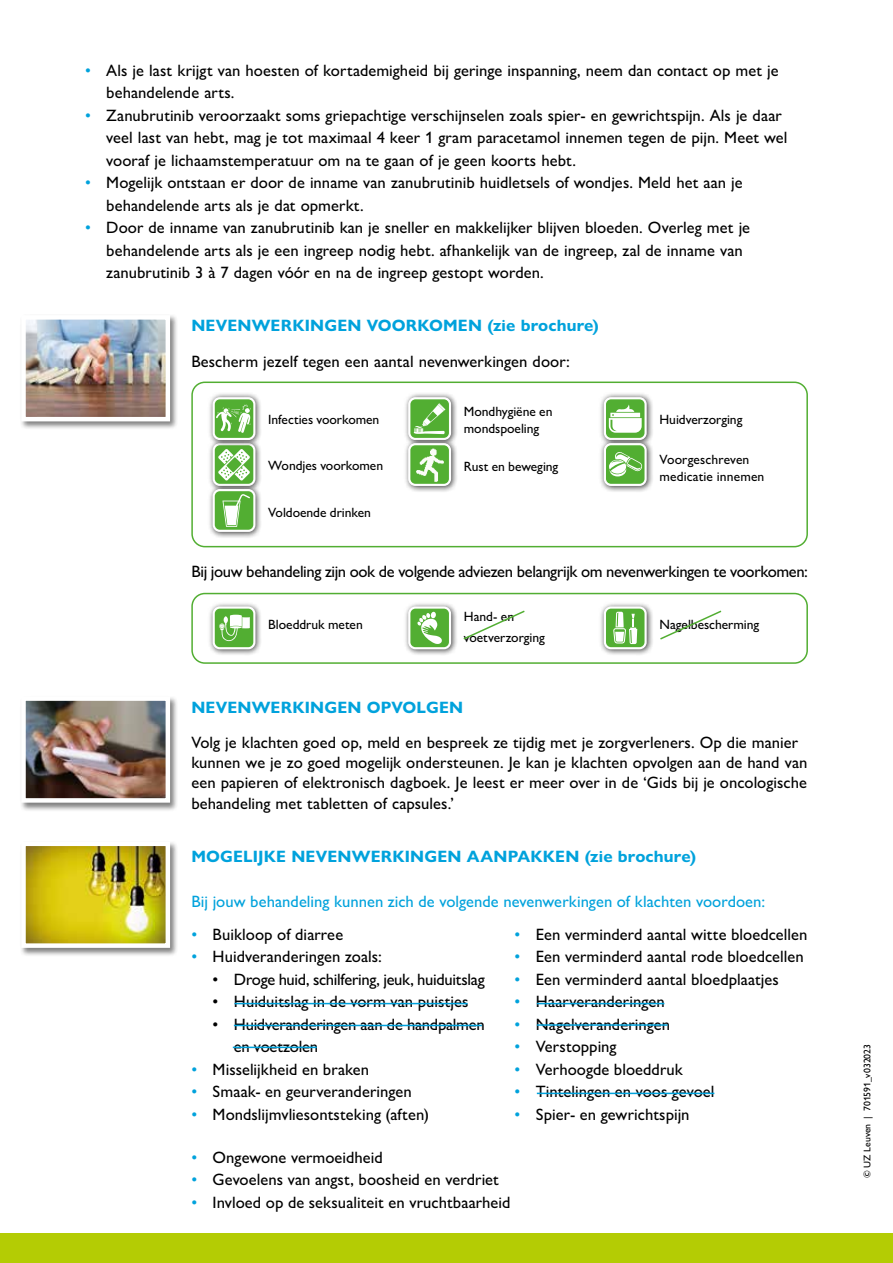
<style>
.page{position:relative;width:893px;height:1263px;background:#fff}
.page>*{position:absolute;margin:0;border:0;box-sizing:border-box;transform-origin:0 0}
.t1{font:500 16.5px/22.5px "Gill Sans Nova";letter-spacing:.005em;color:#000}
.t2{font:700 16.5px "Gill Sans Nova";letter-spacing:.01em;color:#00a2dc}
.t3{font:500 16.5px "Gill Sans Nova";letter-spacing:-.025em;color:#000}
.t4{font:500 16.5px "Gill Sans Nova";color:#00a2dc}
.t5{font:500 16.5px/22.5px "Gill Sans Nova";letter-spacing:-.015em;color:#000}
.t6{font:500 16.5px "Gill Sans Nova";letter-spacing:-.02em;color:#000}
.t7{font:500 13.5px/16.5px "Gill Sans Nova";letter-spacing:-.005em;color:#000}
.t8{font:500 9.75px "Gill Sans Nova";color:#000}
.s1{color:#00a2dc}
</style>
<div class="page">
<div style="left:191px;top:593px;width:617px;height:71px;border:2px solid #52ae32;border-radius:13px"></div>
<div style="left:191px;top:382px;width:617px;height:165px;border:2px solid #52ae32;border-radius:13px"></div>
<div style="left:0;top:1233px;width:893px;height:30px;background:#b4cc04"></div>
<div style="left:403px;top:392px;width:55px;height:55px;background:#000;opacity:.75"></div>
<div style="left:409px;top:398px;width:41px;height:41px;background:#52ae32;border-radius:6px"></div>
<div style="left:408px;top:397px;width:43px;height:43px;border:2px solid #fff;border-radius:6px"></div>
<div style="left:403px;top:601px;width:55px;height:55px;background:#000;opacity:.75"></div>
<div style="left:409px;top:607px;width:41px;height:41px;background:#52ae32;border-radius:6px"></div>
<div style="left:408px;top:606px;width:43px;height:43px;border:2px solid #fff;border-radius:6px"></div>
<div style="left:208px;top:438px;width:55px;height:55px;background:#000;opacity:.75"></div>
<div style="left:214px;top:444px;width:40px;height:41px;background:#52ae32;border-radius:6px"></div>
<div style="left:213px;top:443px;width:42px;height:43px;border:2px solid #fff;border-radius:6px"></div>
<div style="left:208px;top:484px;width:55px;height:55px;background:#000;opacity:.75"></div>
<div style="left:214px;top:490px;width:40px;height:41px;background:#52ae32;border-radius:6px"></div>
<div style="left:213px;top:489px;width:42px;height:43px;border:2px solid #fff;border-radius:6px"></div>
<div style="left:599px;top:392px;width:55px;height:55px;background:#000;opacity:.75"></div>
<div style="left:605px;top:398px;width:41px;height:41px;background:#52ae32;border-radius:6px"></div>
<div style="left:604px;top:397px;width:43px;height:43px;border:2px solid #fff;border-radius:6px"></div>
<div style="left:599px;top:601px;width:55px;height:55px;background:#000;opacity:.75"></div>
<div style="left:605px;top:607px;width:41px;height:41px;background:#52ae32;border-radius:6px"></div>
<div style="left:604px;top:606px;width:43px;height:43px;border:2px solid #fff;border-radius:6px"></div>
<div style="left:208px;top:392px;width:55px;height:55px;background:#000;opacity:.75"></div>
<div style="left:214px;top:398px;width:40px;height:41px;background:#52ae32;border-radius:6px"></div>
<div style="left:213px;top:397px;width:42px;height:43px;border:2px solid #fff;border-radius:6px"></div>
<div style="left:208px;top:601px;width:55px;height:55px;background:#000;opacity:.75"></div>
<div style="left:214px;top:607px;width:40px;height:41px;background:#52ae32;border-radius:6px"></div>
<div style="left:213px;top:606px;width:42px;height:43px;border:2px solid #fff;border-radius:6px"></div>
<div style="left:403px;top:438px;width:55px;height:55px;background:#000;opacity:.75"></div>
<img style="left:411px;top:446px;width:37px;height:37px">
<div style="left:408px;top:443px;width:43px;height:43px;border:2px solid #fff;border-radius:6px"></div>
<div style="left:599px;top:438px;width:55px;height:55px;background:#000;opacity:.75"></div>
<div style="left:605px;top:444px;width:41px;height:41px;background:#52ae32;border-radius:6px"></div>
<div style="left:604px;top:443px;width:43px;height:43px;border:2px solid #fff;border-radius:6px"></div>
<svg style="left:218px;top:449px;width:32px;height:32px"></svg>
<svg style="left:222px;top:494px;width:28px;height:33px"></svg>
<svg style="left:609px;top:404px;width:33px;height:29px"></svg>
<svg style="left:417px;top:612px;width:25px;height:32px"></svg>
<svg style="left:613px;top:612px;width:24px;height:32px"></svg>
<svg style="left:609px;top:452px;width:34px;height:25px"></svg>
<svg style="left:216px;top:404px;width:35px;height:29px"></svg>
<div style="left:20px;top:314px;width:158px;height:116px;background:#000;opacity:.5"></div>
<img style="left:26px;top:320px;width:139px;height:96px">
<div style="left:21px;top:315px;width:149px;height:106px;border:4px solid #fff"></div>
<svg style="left:660px;top:610px;width:62px;height:30px"></svg>
<svg style="left:463px;top:610px;width:62px;height:30px"></svg>
<div style="left:20px;top:840px;width:158px;height:116px;background:#000;opacity:.5"></div>
<img style="left:26px;top:846px;width:139px;height:97px">
<div style="left:21px;top:841px;width:149px;height:107px;border:4px solid #fff"></div>
<svg style="left:219px;top:615px;width:31px;height:26px"></svg>
<svg style="left:414px;top:403px;width:32px;height:31px"></svg>
<div style="left:20px;top:695px;width:158px;height:116px;background:#000;opacity:.5"></div>
<img style="left:26px;top:701px;width:139px;height:97px">
<div style="left:21px;top:696px;width:149px;height:107px;border:4px solid #fff"></div>
<hr style="left:234px;top:1003px;width:234px;height:1px;background:#00a2dc">
<hr style="left:234px;top:1025px;width:248px;height:1px;background:#00a2dc">
<hr style="left:233px;top:1046px;width:84px;height:2px;background:#00a2dc">
<hr style="left:537px;top:1024px;width:131px;height:2px;background:#00a2dc">
<hr style="left:537px;top:1003px;width:127px;height:1px;background:#00a2dc">
<hr style="left:537px;top:1093px;width:177px;height:1px;background:#00a2dc">
<p class="t1" style="left:106px;top:59px;width:674px;text-indent:-21px"><span class="s1">•</span> Als je last krijgt van hoesten of kortademigheid bij geringe inspanning, neem dan contact op met je behandelende arts.</p>
<p class="t1" style="left:106px;top:104px;width:683px;text-indent:-21px"><span class="s1">•</span> Zanubrutinib veroorzaakt soms griepachtige verschijnselen zoals spier- en gewrichtspijn. Als je daar veel last van hebt, mag je tot maximaal 4 keer 1 gram paracetamol innemen tegen de pijn. Meet wel vooraf je lichaamstemperatuur om na te gaan of je geen koorts hebt.</p>
<p class="t1" style="left:106px;top:171px;width:638px;text-indent:-21px"><span class="s1">•</span> Mogelijk ontstaan er door de inname van zanubrutinib huidletsels of wondjes. Meld het aan je behandelende arts als je dat opmerkt.</p>
<p class="t1" style="left:106px;top:216px;width:645px;text-indent:-21px"><span class="s1">•</span> Door de inname van zanubrutinib kan je sneller en makkelijker blijven bloeden. Overleg met je behandelende arts als je een ingreep nodig hebt. afhankelijk van de ingreep, zal de inname van zanubrutinib 3 à 7 dagen vóór en na de ingreep gestopt worden.</p>
<p class="t2" style="left:191px;top:315px;width:409px">NEVENWERKINGEN VOORKOMEN (zie brochure)</p>
<p class="t1" style="left:191px;top:350px;width:380px">Bescherm jezelf tegen een aantal nevenwerkingen door:</p>
<p class="t7" style="left:268px;top:411px;width:113px">Infecties voorkomen</p>
<p class="t7" style="left:268px;top:457px;width:116px">Wondjes voorkomen</p>
<p class="t7" style="left:268px;top:504px;width:104px">Voldoende drinken</p>
<p class="t7" style="left:464px;top:403px;width:90px">Mondhygiëne en mondspoeling</p>
<p class="t7" style="left:464px;top:458px;width:96px">Rust en beweging</p>
<p class="t7" style="left:659px;top:411px;width:84px">Huidverzorging</p>
<p class="t7" style="left:659px;top:451px;width:106px">Voorgeschreven medicatie innemen</p>
<p class="t3" style="left:191px;top:561px;width:618px">Bij jouw behandeling zijn ook de volgende adviezen belangrijk om nevenwerkingen te voorkomen:</p>
<p class="t7" style="left:268px;top:616px;width:96px">Bloeddruk meten</p>
<p class="t7" style="left:464px;top:606px;width:83px;line-height:21px">Hand- en voetverzorging</p>
<p class="t7" style="left:659px;top:616px;width:101px">Nagelbescherming</p>
<p class="t2" style="left:191px;top:697px;width:273px">NEVENWERKINGEN OPVOLGEN</p>
<p class="t1" style="left:191px;top:732px;width:617px;line-height:20.2px">Volg je klachten goed op, meld en bespreek ze tijdig met je zorgverleners. Op die manier kunnen we je zo goed mogelijk ondersteunen. Je kan je klachten opvolgen aan de hand van een papieren of elektronisch dagboek. Je leest er meer over in de ‘Gids bij je oncologische behandeling met tabletten of capsules.’</p>
<p class="t2" style="left:191px;top:846px;width:506px">MOGELIJKE NEVENWERKINGEN AANPAKKEN (zie brochure)</p>
<p class="t4" style="left:191px;top:891px;width:575px">Bij jouw behandeling kunnen zich de volgende nevenwerkingen of klachten voordoen:</p>
<p class="t1" style="left:191px;top:923px;width:153px"><span class="s1">•</span> Buikloop of diarree</p>
<p class="t1" style="left:191px;top:945px;width:192px"><span class="s1">•</span> Huidveranderingen zoals:</p>
<p class="t6" style="left:213px;top:969px;width:274px">• Droge huid, schilfering, jeuk, huiduitslag</p>
<p class="t1" style="left:213px;top:990px;width:257px">• Huiduitslag in de vorm van puistjes</p>
<p class="t5" style="left:234px;top:1013px;width:252px;text-indent:-21px">• Huidveranderingen aan de handpalmen en voetzolen</p>
<p class="t1" style="left:191px;top:1058px;width:179px"><span class="s1">•</span> Misselijkheid en braken</p>
<p class="t1" style="left:191px;top:1080px;width:222px"><span class="s1">•</span> Smaak- en geurveranderingen</p>
<p class="t1" style="left:191px;top:1103px;width:239px"><span class="s1">•</span> Mondslijmvliesontsteking (aften)</p>
<p class="t1" style="left:514px;top:923px;width:294px"><span class="s1">•</span> Een verminderd aantal witte bloedcellen</p>
<p class="t1" style="left:514px;top:945px;width:291px"><span class="s1">•</span> Een verminderd aantal rode bloedcellen</p>
<p class="t1" style="left:514px;top:968px;width:266px"><span class="s1">•</span> Een verminderd aantal bloedplaatjes</p>
<p class="t1" style="left:514px;top:990px;width:152px"><span class="s1">•</span> Haarveranderingen</p>
<p class="t1" style="left:514px;top:1013px;width:157px"><span class="s1">•</span> Nagelveranderingen</p>
<p class="t1" style="left:514px;top:1035px;width:104px"><span class="s1">•</span> Verstopping</p>
<p class="t1" style="left:514px;top:1058px;width:170px"><span class="s1">•</span> Verhoogde bloeddruk</p>
<p class="t1" style="left:514px;top:1080px;width:201px"><span class="s1">•</span> Tintelingen en voos gevoel</p>
<p class="t1" style="left:514px;top:1103px;width:177px"><span class="s1">•</span> Spier- en gewrichtspijn</p>
<p class="t1" style="left:191px;top:1146px;width:193px"><span class="s1">•</span> Ongewone vermoeidheid</p>
<p class="t1" style="left:191px;top:1168px;width:309px"><span class="s1">•</span> Gevoelens van angst, boosheid en verdriet</p>
<p class="t1" style="left:191px;top:1191px;width:321px"><span class="s1">•</span> Invloed op de seksualiteit en vruchtbaarheid</p>
<p class="t8" style="left:861px;top:1178px;width:136px;rotate:-90deg">© UZ Leuven | 701591_v032023</p>
</div>
